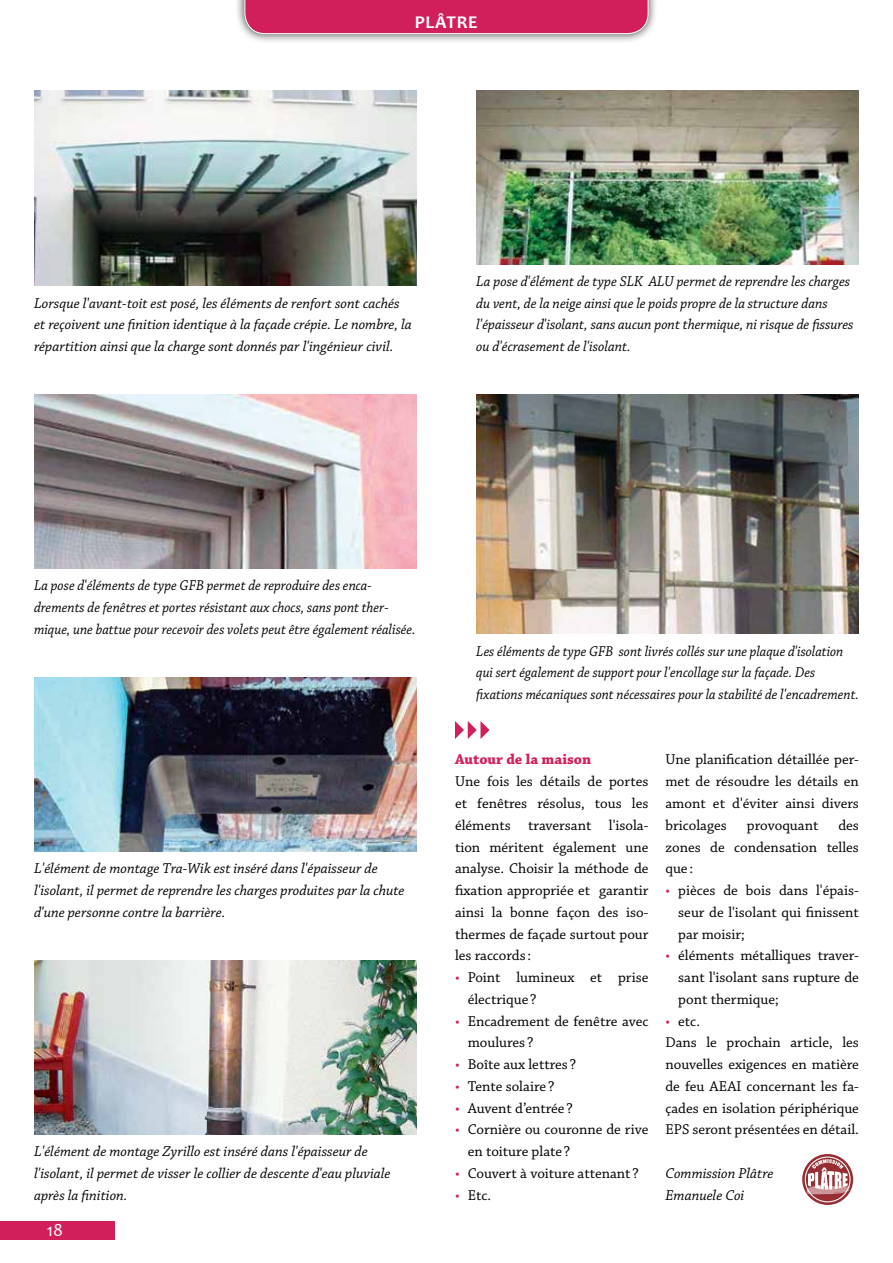
<style>
.page{position:relative;width:893px;height:1263px;background:#fff}
.page>*{position:absolute;margin:0;border:0;box-sizing:border-box;transform-origin:0 0}
.t1{font:700 18px "Candara";letter-spacing:.04em;color:#fff}
.t2{font:18px "Candara";color:#fff}
.t3{font:15px/21.8px "Chaparral Pro";color:#000;text-align:justify}
.t4{font:italic 15px/21.8px "Chaparral Pro";color:#000}
.t5{font:italic 15px/21.8px "Chaparral Pro";color:#000;scale:.96 1}
.t6{font:italic 15px/21.8px "Chaparral Pro";color:#000;scale:.93 1}
.t7{font:italic 15px/21.8px "Chaparral Pro";color:#000;scale:.94 1}
.t8{font:700 15px "Chaparral Pro";color:#d11f5c}
.s1{color:#d11f5c}
</style>
<div class="page">
<div style="left:0;top:1221px;width:115px;height:19px;background:#d11f5c"></div>
<div style="left:235px;top:0;width:423px;height:44px;background:#000;opacity:.75"></div>
<div style="left:244px;top:0;width:405px;height:34px;background:#d11f5c"></div>
<svg style="left:802px;top:1154px;width:51px;height:51px"></svg>
<svg style="left:805px;top:1156px;width:46px;height:46px"></svg>
<img style="left:476px;top:395px;width:383px;height:239px">
<img style="left:476px;top:90px;width:383px;height:174px">
<img style="left:34px;top:90px;width:383px;height:196px">
<img style="left:34px;top:395px;width:383px;height:174px">
<img style="left:34px;top:677px;width:383px;height:174px">
<img style="left:34px;top:960px;width:383px;height:174px">
<svg style="left:455px;top:721px;width:34px;height:18px"></svg>
<p class="t1" style="left:415px;top:11px;width:64px">PLÂTRE</p>
<p class="t4" style="left:34px;top:293px;width:379px">Lorsque l'avant-toit est posé, les éléments de renfort sont cachés et reçoivent une finition identique à la façade crépie. Le nombre, la répartition ainsi que la charge sont donnés par l'ingénieur civil.</p>
<p class="t5" style="left:476px;top:271px;width:395px">La pose d'élément de type SLK ALU permet de reprendre les charges du vent, de la neige ainsi que le poids propre de la structure dans l'épaisseur d'isolant, sans aucun pont thermique, ni risque de fissures ou d'écrasement de l'isolant.</p>
<p class="t7" style="left:34px;top:575px;width:407px">La pose d'éléments de type GFB permet de reproduire des enca&shy;drements de fenêtres et portes résistant aux chocs, sans pont ther&shy;mique, une battue pour recevoir des volets peut être également réalisée.</p>
<p class="t4" style="left:34px;top:858px;width:372px">L'élément de montage Tra-Wik est inséré dans l'épaisseur de l'isolant, il permet de reprendre les charges produites par la chute d'une personne contre la barrière.</p>
<p class="t4" style="left:34px;top:1141px;width:358px">L'élément de montage Zyrillo est inséré dans l'épaisseur de l'isolant, il permet de visser le collier de descente d'eau pluviale après la finition.</p>
<p class="t2" style="left:47px;top:1218px;width:18px">18</p>
<p class="t6" style="left:476px;top:641px;width:413px">Les éléments de type GFB sont livrés collés sur une plaque d'isolation qui sert également de support pour l'encollage sur la façade. Des fixations mécaniques sont nécessaires pour la stabilité de l'encadrement.</p>
<p class="t8" style="left:455px;top:751px;width:138px">Autour de la maison</p>
<p class="t3" style="left:455px;top:771px;width:195px">Une fois les détails de portes et fenêtres résolus, tous les éléments traversant l'isola&shy;tion méritent également une analyse. Choisir la méthode de fixation appropriée et garantir ainsi la bonne façon des iso&shy;thermes de façade surtout pour les raccords :</p>
<p class="t3" style="left:468px;top:967px;width:182px;text-indent:-13px"><span class="s1">•</span> Point lumineux et prise électrique ?</p>
<p class="t3" style="left:468px;top:1010px;width:182px;text-indent:-13px"><span class="s1">•</span> Encadrement de fenêtre avec moulures ?</p>
<p class="t3" style="left:455px;top:1054px;width:123px"><span class="s1">•</span> Boîte aux lettres ?</p>
<p class="t3" style="left:455px;top:1076px;width:101px"><span class="s1">•</span> Tente solaire ?</p>
<p class="t3" style="left:455px;top:1097px;width:119px"><span class="s1">•</span> Auvent d’entrée ?</p>
<p class="t3" style="left:468px;top:1119px;width:182px;text-indent:-13px"><span class="s1">•</span> Cornière ou couronne de rive en toiture plate ?</p>
<p class="t3" style="left:455px;top:1163px;width:185px"><span class="s1">•</span> Couvert à voiture attenant ?</p>
<p class="t3" style="left:455px;top:1184px;width:38px"><span class="s1">•</span> Etc.</p>
<p class="t3" style="left:665px;top:749px;width:195px">Une planification détaillée per&shy;met de résoudre les détails en amont et d'éviter ainsi divers bricolages</p>
<p class="t3" style="left:665px;top:815px;width:195px;text-indent:173px">des zones de condensation telles que :</p>
<p class="t3" style="left:678px;top:880px;width:182px;text-indent:-13px"><span class="s1">•</span> pièces de bois dans l'épais&shy;seur de l'isolant qui finissent par moisir;</p>
<p class="t3" style="left:678px;top:945px;width:182px;text-indent:-13px"><span class="s1">•</span> éléments métalliques traver&shy;sant l'isolant sans rupture de pont thermique;</p>
<p class="t3" style="left:665px;top:1010px;width:195px;text-align:left"><span class="s1">•</span> etc.<br>Dans le prochain article, les nouvelles exigences en matière de feu AEAI concernant les fa&shy;çades en isolation périphérique<br>EPS seront présentées en détail.</p>
<p class="t4" style="left:665px;top:1163px;width:110px">Commission Plâtre<br>Emanuele Coi</p>
<p class="t3" style="left:747px;top:815px;width:73px">provoquant</p>
</div>
